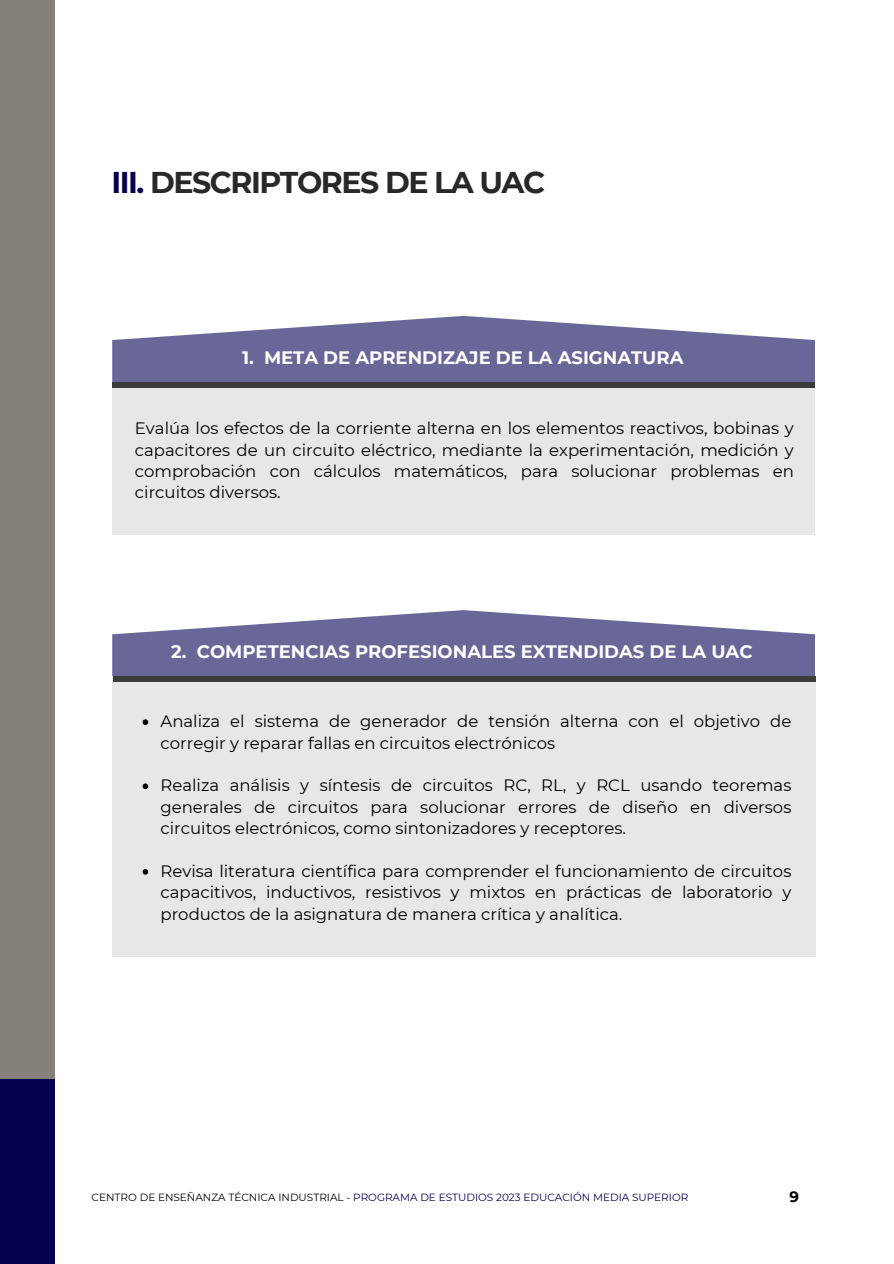
<style>
.page{position:relative;width:894px;height:1264px;background:#fff}
.page>*{position:absolute;margin:0;border:0;box-sizing:border-box;transform-origin:0 0}
.t1{font:700 30px "Montserrat";letter-spacing:-.05em;color:#2a2727}
.t2{font:700 18px "Montserrat";color:#fff}
.t3{font:16.5px/21.3px "Montserrat";color:#000;text-align:justify}
.t4{font:700 15px "Montserrat";color:#000}
.t5{font:10.5px "Montserrat";color:#060252}
.s1{color:#060252}
.s2{color:#000}
</style>
<div class="page">
<svg style="left:112px;top:316px;width:702px;height:66px;fill:#696797"></svg>
<svg style="left:112px;top:610px;width:702px;height:66px;fill:#696797"></svg>
<div style="left:112px;top:382px;width:702px;height:152px;background:#e8e7e7"></div>
<div style="left:112px;top:676px;width:703px;height:280px;background:#e8e7e7"></div>
<div style="left:112px;top:382px;width:702px;height:5px;background:#3b3b39"></div>
<div style="left:113px;top:676px;width:702px;height:6px;background:#3b3b39"></div>
<svg style="left:142px;top:719px;width:6px;height:6px"></svg>
<svg style="left:142px;top:783px;width:6px;height:6px"></svg>
<svg style="left:142px;top:869px;width:6px;height:5px"></svg>
<div style="left:0;top:0;width:55px;height:1078px;background:#85817a"></div>
<div style="left:0;top:1078px;width:55px;height:185px;background:#060252"></div>
<h1 class="t1" style="left:111px;top:164px;width:435px"><span class="s1">III.</span> DESCRIPTORES DE LA UAC</h1>
<p class="t2" style="left:242px;top:346px;width:443px">1. META DE APRENDIZAJE DE LA ASIGNATURA</p>
<h2 class="t3" style="left:135px;top:417px;width:660px">Evalúa los efectos de la corriente alterna en los elementos reactivos, bobinas y capacitores de un circuito eléctrico, mediante la experimentación, medición y comprobación con cálculos matemáticos, para solucionar problemas en circuitos diversos.</h2>
<p class="t2" style="left:171px;top:640px;width:582px">2. COMPETENCIAS PROFESIONALES EXTENDIDAS DE LA UAC</p>
<h3 class="t3" style="left:160px;top:710px;width:632px">Analiza el sistema de generador de tensión alterna con el objetivo de corregir y reparar fallas en circuitos electrónicos</h3>
<h2 class="t3" style="left:160px;top:774px;width:632px">Realiza análisis y síntesis de circuitos RC, RL, y RCL usando teoremas generales de circuitos para solucionar errores de diseño en diversos circuitos electrónicos, como sintonizadores y receptores.</h2>
<p class="t3" style="left:160px;top:860px;width:632px">Revisa literatura científica para comprender el funcionamiento de circuitos capacitivos, inductivos, resistivos y mixtos en prácticas de laboratorio y productos de la asignatura de manera crítica y analítica.</p>
<p class="t5" style="left:92px;top:1191px;width:598px"><span class="s2">CENTRO DE ENSEÑANZA TÉCNICA INDUSTRIAL -</span> PROGRAMA DE ESTUDIOS 2023 EDUCACIÓN MEDIA SUPERIOR</p>
<p class="t4" style="left:789px;top:1187px;width:11px">9</p>
</div>
